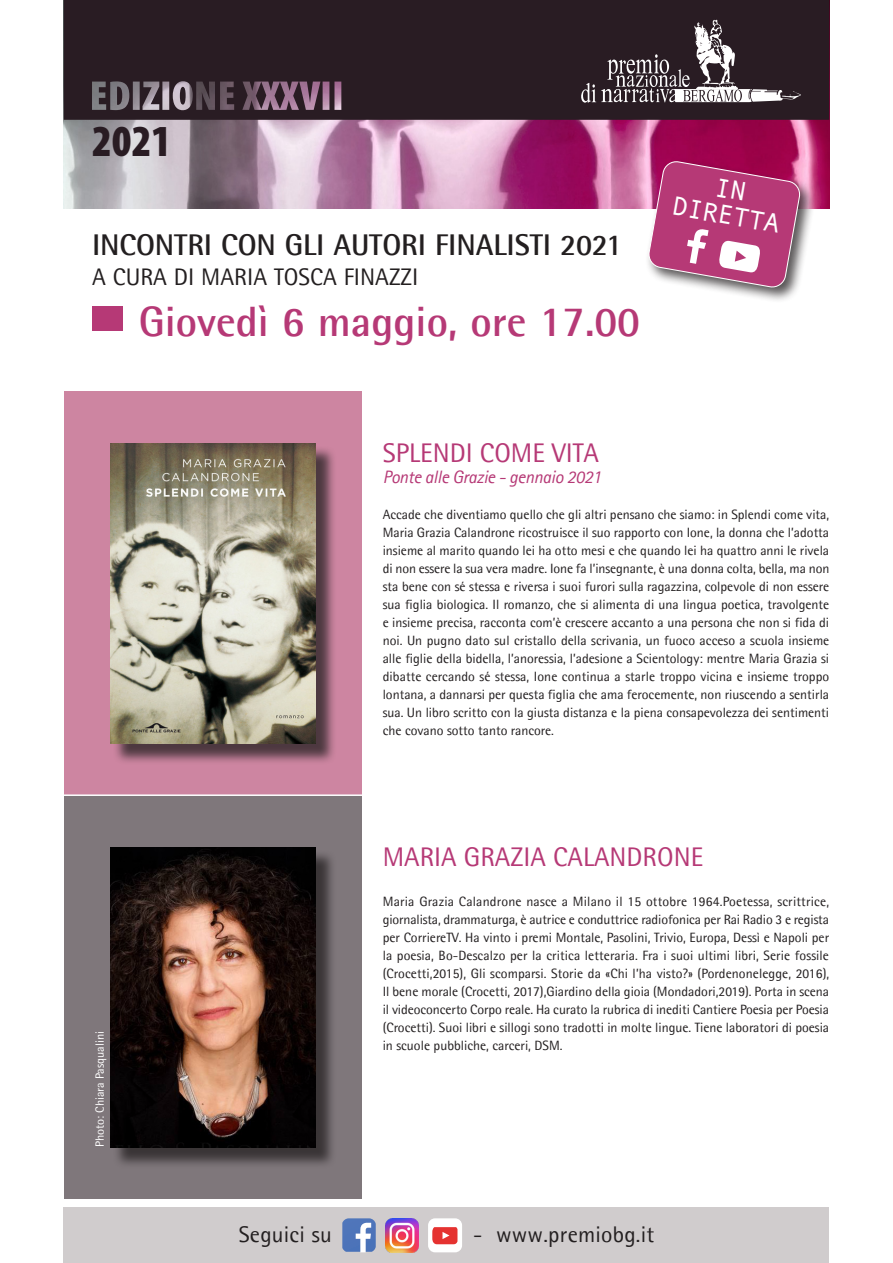
<style>
.page{position:relative;width:893px;height:1263px;background:#fff}
.page>*{position:absolute;margin:0;border:0;box-sizing:border-box;transform-origin:0 0}
.t1{font:900 condensed 44.55px "Myriad Pro";color:#291c23}
.Normale{font:700 42.6px "Agfa Rotis Semisans";color:#b63976}
.Normale-2{font:700 30px "Agfa Rotis Semisans";letter-spacing:-.005em;color:#231f20}
.t2{font:27px "Agfa Rotis Semisans";color:#b63976}
.Normale-3{font:26.7px "Andale Mono";color:#fff}
.Normale-4{font:24px "Agfa Rotis Semisans";color:#231f20}
.Normale-5{font:22.65px "Agfa Rotis Semisans";letter-spacing:.01em;color:#231f20}
.Normale-6{font:italic 18px "Agfa Rotis Sans Serif";letter-spacing:-.02em;color:#b63976}
.t3{font:13.5px/18px "Agfa Rotis Semisans";color:#231f20;text-align:justify}
.t4{font:12px "Agfa Rotis Semisans";color:#fff}
</style>
<div class="page">
<img style="left:64px;top:120px;width:765px;height:88px">
<svg style="left:64px;top:0;width:765px;height:120px;fill:#291c23"></svg>
<div style="left:64px;top:391px;width:297px;height:404px;background:#cd85a1"></div>
<div style="left:64px;top:795px;width:297px;height:404px;background:#7f777b"></div>
<svg style="left:581px;top:20px;width:221px;height:86px"></svg>
<div style="left:735px;top:90px;width:6px;height:11px;background:#fff;border-radius:50%"></div>
<div style="left:113px;top:850px;width:223px;height:319px;background:#231f20;opacity:.75"></div>
<img style="left:110px;top:847px;width:205px;height:300px">
<div style="left:113px;top:446px;width:223px;height:319px;background:#231f20;opacity:.75"></div>
<img style="left:110px;top:443px;width:205px;height:300px">
<hr style="left:56px;top:794px;width:319px;height:2px;background:#fff">
<div style="left:64px;top:1208px;width:765px;height:55px;background:#d0cccd"></div>
<img style="left:385px;top:1219px;width:34px;height:33px">
<div style="left:428px;top:1218px;width:34px;height:34px;background:#fff;border-radius:7px"></div>
<svg style="left:432px;top:1227px;width:25px;height:17px"></svg>
<svg style="left:342px;top:1218px;width:34px;height:34px"></svg>
<div style="left:645px;top:158px;width:170px;height:145px;background:#231f20;opacity:.75"></div>
<div style="left:93px;top:306px;width:30px;height:25px;background:#b63976"></div>
<svg style="left:647px;top:161px;width:155px;height:128px"></svg>
<p class="t1" style="left:92px;top:112px;width:81px">2021</p>
<p class="Normale-2" style="left:92px;top:226px;width:532px">INCONTRI CON GLI AUTORI FINALISTI 2021</p>
<p class="Normale-4" style="left:92px;top:262px;width:328px">A CURA DI MARIA TOSCA FINAZZI</p>
<p class="Normale" style="left:139px;top:296px;width:503px">Giovedì 6 maggio, ore 17.00</p>
<p class="Normale-3" style="left:675px;top:188px;width:111px;rotate:10deg">DIRETTA</p>
<p class="t4" style="left:93px;top:1147px;width:118px;rotate:-90deg">Photo: Chiara Pasqualini</p>
<p class="t2" style="left:383px;top:437px;width:218px">SPLENDI COME VITA</p>
<p class="Normale-6" style="left:383px;top:467px;width:220px">Ponte alle Grazie - gennaio 2021</p>
<p class="t3" style="left:383px;top:506px;width:448px">Accade che diventiamo quello che gli altri pensano che siamo: in Splendi come vita, Maria Grazia Calandrone ricostruisce il suo rapporto con Ione, la donna che l’adotta insieme al marito quando lei ha otto mesi e che quando lei ha quattro anni le rivela di non essere la sua vera madre. Ione fa l’insegnante, è una donna colta, bella, ma non sta bene con sé stessa e riversa i suoi furori sulla ragazzina, colpevole di non essere sua figlia biologica. Il romanzo, che si alimenta di una lingua poetica, travolgente e insieme precisa, racconta com’è crescere accanto a una persona che non si fida di noi. Un pugno dato sul cristallo della scrivania, un fuoco acceso a scuola insieme alle figlie della bidella, l’anoressia, l’adesione a Scientology: mentre Maria Grazia si dibatte cercando sé stessa, Ione continua a starle troppo vicina e insieme troppo lontana, a dannarsi per questa figlia che ama ferocemente, non riuscendo a sentirla sua. Un libro scritto con la giusta distanza e la piena consapevolezza dei sentimenti che covano sotto tanto rancore.</p>
<p class="t2" style="left:383px;top:841px;width:322px">MARIA GRAZIA CALANDRONE</p>
<p class="t3" style="left:383px;top:892px;width:448px">Maria Grazia Calandrone nasce a Milano il 15 ottobre 1964.Poetessa, scrittrice, giornalista, drammaturga, è autrice e conduttrice radiofonica per Rai Radio 3 e regista per CorriereTV. Ha vinto i premi Montale, Pasolini, Trivio, Europa, Dessì e Napoli per la poesia, Bo-Descalzo per la critica letteraria. Fra i suoi ultimi libri, Serie fossile (Crocetti,2015), Gli scomparsi. Storie da «Chi l’ha visto?» (Pordenonelegge, 2016), Il bene morale (Crocetti, 2017),Giardino della gioia (Mondadori,2019). Porta in scena il videoconcerto Corpo reale. Ha curato la rubrica di inediti Cantiere Poesia per Poesia (Crocetti). Suoi libri e sillogi sono tradotti in molte lingue. Tiene laboratori di poesia in scuole pubbliche, carceri, DSM.</p>
<p class="Normale-5" style="left:239px;top:1221px;width:95px">Seguici su</p>
<p class="Normale-5" style="left:473px;top:1221px;width:183px">- www.premiobg.it</p>
</div>
